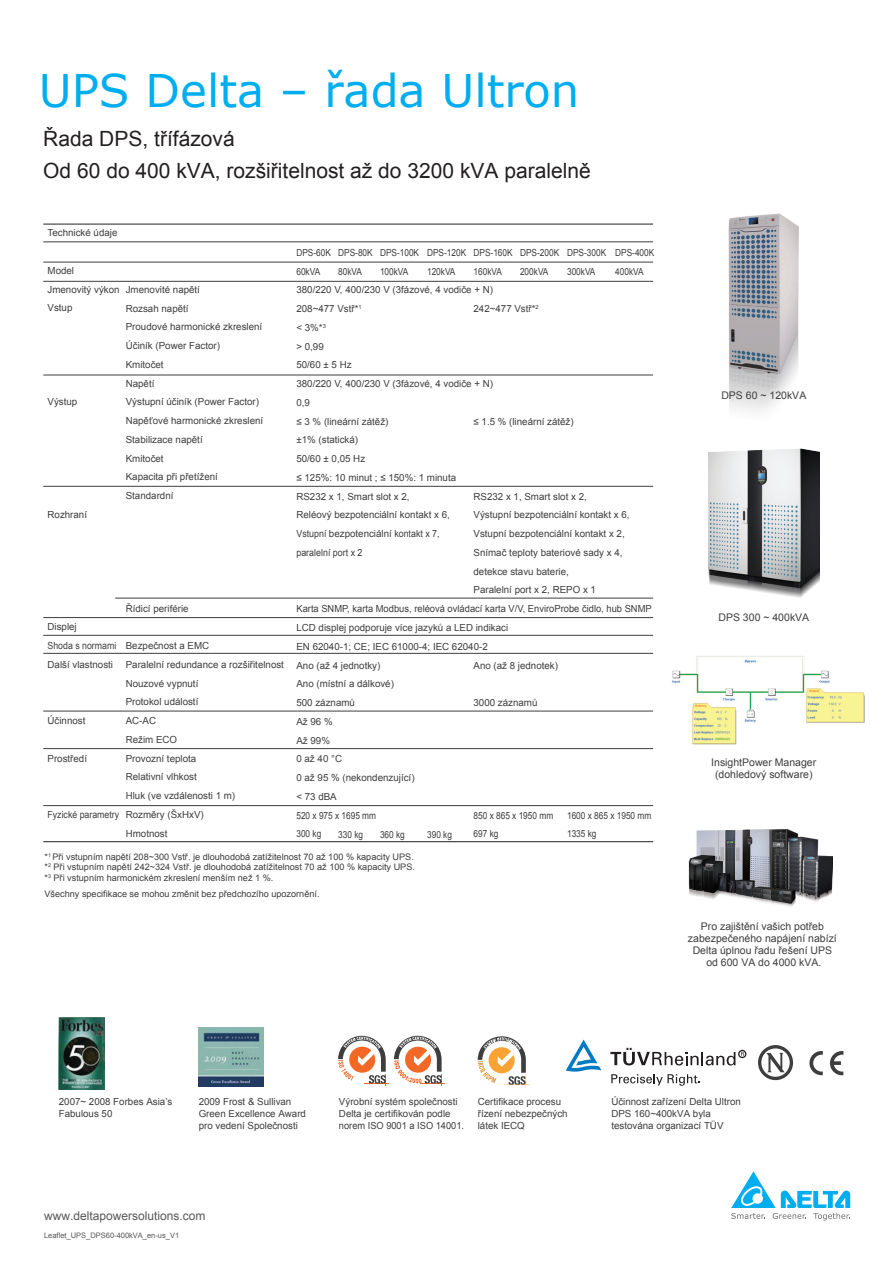
<style>
.page{position:relative;width:893px;height:1263px;background:#fff}
.page>*{position:absolute;margin:0;border:0;box-sizing:border-box;transform-origin:0 0}
.t1{font:45px "Verdana";color:#00aeef}
.t2{font:21px/31.5px "Arial";color:#231f20}
.t3{font:12px "Arial";color:#57585a}
.t4{font:10.5px/12px "Arial";color:#3e3e3f;text-align:center}
.t5{font:9.75px/18.8px "Arial";color:#3e3e3f}
.t6{font:9.75px/18.8px "Arial";color:#3e3e3f;scale:.85 1}
.t7{font:9.75px/18.8px "Arial";color:#3e3e3f;scale:.96 1}
.t8{font:9.75px "Arial";color:#3e3e3f;scale:.9 1}
.t9{font:9px/10.5px "Arial";color:#3e3e3f;text-align:justify}
.t10{font:7.5px "Arial";color:#57585a}
</style>
<div class="page">
<svg style="left:611px;top:1074px;width:89px;height:12px"></svg>
<div style="left:738px;top:1050px;width:8px;height:8px;border:1px solid #231f20;border-radius:50%"></div>
<svg style="left:610px;top:1048px;width:134px;height:17px"></svg>
<svg style="left:566px;top:1039px;width:35px;height:32px"></svg>
<svg style="left:478px;top:1036px;width:51px;height:51px"></svg>
<svg style="left:809px;top:1051px;width:34px;height:24px"></svg>
<svg style="left:758px;top:1045px;width:35px;height:35px"></svg>
<svg style="left:338px;top:1036px;width:107px;height:49px"></svg>
<img style="left:59px;top:1017px;width:46px;height:73px">
<img style="left:199px;top:1027px;width:65px;height:59px">
<svg style="left:731px;top:1171px;width:119px;height:49px"></svg>
<img style="left:729px;top:213px;width:70px;height:199px">
<img style="left:708px;top:448px;width:112px;height:150px">
<hr style="left:43px;top:242px;width:610px;height:1px;background:#3e3e3f">
<hr style="left:43px;top:262px;width:610px;height:1px;background:#3e3e3f">
<hr style="left:43px;top:224px;width:610px;height:1px;background:#231f20">
<hr style="left:43px;top:841px;width:610px;height:1px;background:#231f20">
<hr style="left:43px;top:281px;width:610px;height:1px;background:#3e3e3f">
<hr style="left:43px;top:375px;width:610px;height:1px;background:#3e3e3f">
<hr style="left:43px;top:486px;width:610px;height:1px;background:#3e3e3f">
<hr style="left:115px;top:598px;width:538px;height:1px;background:#3e3e3f">
<hr style="left:43px;top:617px;width:610px;height:1px;background:#3e3e3f">
<hr style="left:43px;top:635px;width:610px;height:1px;background:#3e3e3f">
<hr style="left:43px;top:653px;width:610px;height:1px;background:#3e3e3f">
<hr style="left:43px;top:711px;width:610px;height:1px;background:#3e3e3f">
<hr style="left:43px;top:748px;width:610px;height:1px;background:#3e3e3f">
<hr style="left:43px;top:805px;width:610px;height:1px;background:#3e3e3f">
<img style="left:688px;top:829px;width:144px;height:78px">
<img style="left:672px;top:656px;width:193px;height:89px">
<h1 class="t1" style="left:39px;top:60px;width:542px">UPS Delta – řada Ultron</h1>
<h2 class="t2" style="left:43px;top:123px;width:549px">Řada DPS, třífázová<br>Od 60 do 400 kVA, rozšiřitelnost až do 3200 kVA paralelně</h2>
<p class="t5" style="left:48px;top:224px;width:71px">Technické údaje</p>
<p class="t5" style="left:48px;top:261px;width:74px">Model<br>Jmenovitý výkon<br>Vstup</p>
<p class="t5" style="left:126px;top:280px;width:139px">Jmenovité napětí<br>Rozsah napětí<br>Proudové harmonické zkreslení<br>Účiník (Power Factor)<br>Kmitočet<br>Napětí<br>Výstupní účiník (Power Factor)<br>Napěťové harmonické zkreslení<br>Stabilizace napětí<br>Kmitočet<br>Kapacita při přetížení<br>Standardní</p>
<p class="t5" style="left:48px;top:392px;width:31px">Výstup</p>
<p class="t5" style="left:48px;top:505px;width:41px">Rozhraní</p>
<p class="t6" style="left:296px;top:243px;width:233px">DPS-60K<br>60kVA<br>380/220 V, 400/230 V (3fázové, 4 vodiče + N)<br>208~477 Vstř*<sup>1<br></sup>&lt; 3%*<sup>3<br></sup>&gt; 0,99<br>50/60 ± 5 Hz<br>380/220 V, 400/230 V (3fázové, 4 vodiče + N)<br>0,9<br>≤ 3 % (lineární zátěž)<br>±1% (statická)<br>50/60 ± 0,05 Hz<br>≤ 125%: 10 minut ; ≤ 150%: 1 minuta<br>RS232 x 1, Smart slot x 2,<br>Reléový bezpotenciální kontakt x 6,<br>Vstupní bezpotenciální kontakt x 7,<br>paralelní port x 2</p>
<p class="t6" style="left:473px;top:243px;width:48px">DPS-160K<br>160kVA</p>
<p class="t5" style="left:473px;top:299px;width:67px">242~477 Vstř*<sup>2</sup></p>
<p class="t6" style="left:338px;top:243px;width:42px">DPS-80K<br>80kVA</p>
<p class="t6" style="left:427px;top:243px;width:48px">DPS-120K<br>120kVA</p>
<p class="t6" style="left:380px;top:243px;width:48px">DPS-100K<br>100kVA</p>
<p class="t6" style="left:520px;top:243px;width:48px">DPS-200K<br>200kVA</p>
<p class="t6" style="left:567px;top:243px;width:48px">DPS-300K<br>300kVA</p>
<p class="t6" style="left:615px;top:243px;width:48px">DPS-400K<br>400kVA</p>
<p class="t5" style="left:473px;top:412px;width:102px">≤ 1.5 % (lineární zátěž)</p>
<p class="t5" style="left:473px;top:487px;width:158px">RS232 x 1, Smart slot x 2,<br>Výstupní bezpotenciální kontakt x 6,<br>Vstupní bezpotenciální kontakt x 2,<br>Snímač teploty bateriové sady x 4, detekce stavu baterie,<br>Paralelní port x 2, REPO x 1</p>
<p class="t5" style="left:126px;top:599px;width:64px">Řídicí periférie</p>
<p class="t5" style="left:126px;top:636px;width:160px">Bezpečnost a EMC<br>Paralelní redundance a rozšiřitelnost<br>Nouzové vypnutí<br>Protokol událostí<br>AC-AC<br>Režim ECO<br>Provozní teplota<br>Relativní vlhkost<br>Hluk (ve vzdálenosti 1 m)<br>Rozměry (ŠxHxV)<br>Hmotnost</p>
<p class="t7" style="left:296px;top:599px;width:372px">Karta SNMP, karta Modbus, reléová ovládací karta V/V, EnviroProbe čidlo, hub SNMP<br>LCD displej podporuje více jazyků a LED indikaci<br>EN 62040-1; CE; IEC 61000-4; IEC 62040-2<br>Ano (až 4 jednotky)<br>Ano (místní a dálkové)<br>500 záznamů<br>Až 96 %<br>Až 99%<br>0 až 40 °C<br>0 až 95 % (nekondenzující)<br>&lt; 73 dBA<br>520 x 975 x 1695 mm<br>300 kg</p>
<p class="t9" style="left:45px;top:852px;width:372px">*<sup>1</sup> Při vstupním napětí 208~300 Vstř. je dlouhodobá zatížitelnost 70 až 100 % kapacity UPS. *<sup>2</sup> Při vstupním napětí 242~324 Vstř. je dlouhodobá zatížitelnost 70 až 100 % kapacity UPS. *<sup>3</sup> Při vstupním harmonickém zkreslení menším než 1 %.</p>
<p class="t9" style="left:45px;top:888px;width:276px">Všechny specifikace se mohou změnit bez předchozího upozornění.</p>
<p class="t5" style="left:48px;top:617px;width:70px">Displej<br>Shoda s normami<br>Další vlastnosti</p>
<p class="t5" style="left:473px;top:656px;width:86px">Ano (až 8 jednotek)</p>
<p class="t5" style="left:473px;top:693px;width:65px">3000 záznamů</p>
<p class="t5" style="left:48px;top:711px;width:39px">Účinnost</p>
<p class="t5" style="left:48px;top:749px;width:41px">Prostředí</p>
<p class="t8" style="left:48px;top:808px;width:81px">Fyzické parametry</p>
<p class="t6" style="left:567px;top:806px;width:101px">1600 x 865 x 1950 mm<br>1335 kg</p>
<p class="t6" style="left:473px;top:806px;width:95px">850 x 865 x 1950 mm<br>697 kg</p>
<p class="t6" style="left:338px;top:825px;width:31px">330 kg</p>
<p class="t6" style="left:380px;top:825px;width:31px">360 kg</p>
<p class="t6" style="left:427px;top:825px;width:31px">390 kg</p>
<p class="t4" style="left:721px;top:389px;width:86px">DPS 60 ~ 120kVA</p>
<p class="t4" style="left:718px;top:611px;width:92px">DPS 300 ~ 400kVA</p>
<p class="t4" style="left:711px;top:756px;width:107px">InsightPower Manager (dohledový software)</p>
<p class="t4" style="left:688px;top:920px;width:150px">Pro zajištění vašich potřeb zabezpečeného napájení nabízí<br>Delta úplnou řadu řešení UPS od 600 VA do 4000 kVA.</p>
<p class="t5" style="left:59px;top:1096px;width:115px;line-height:12px">2007~ 2008 Forbes Asia’s<br>Fabulous 50</p>
<p class="t5" style="left:199px;top:1096px;width:109px;line-height:12px">2009 Frost &amp; Sullivan<br>Green Excellence Award pro vedení Společnosti</p>
<p class="t5" style="left:339px;top:1096px;width:127px;line-height:12px">Výrobní systém společnosti<br>Delta je certifikován podle norem ISO 9001 a ISO 14001.</p>
<p class="t5" style="left:478px;top:1096px;width:91px;line-height:12px">Certifikace procesu řízení nebezpečných látek IECQ</p>
<p class="t3" style="left:44px;top:1208px;width:163px">www.deltapowersolutions.com</p>
<p class="t10" style="left:44px;top:1230px;width:137px">Leaflet_UPS_DPS60-400kVA_en-us_V1</p>
<p class="t5" style="left:611px;top:1096px;width:131px;line-height:12px">Účinnost zařízení Delta Ultron<br>DPS 160~400kVA byla testována organizací TÜV</p>
</div>
